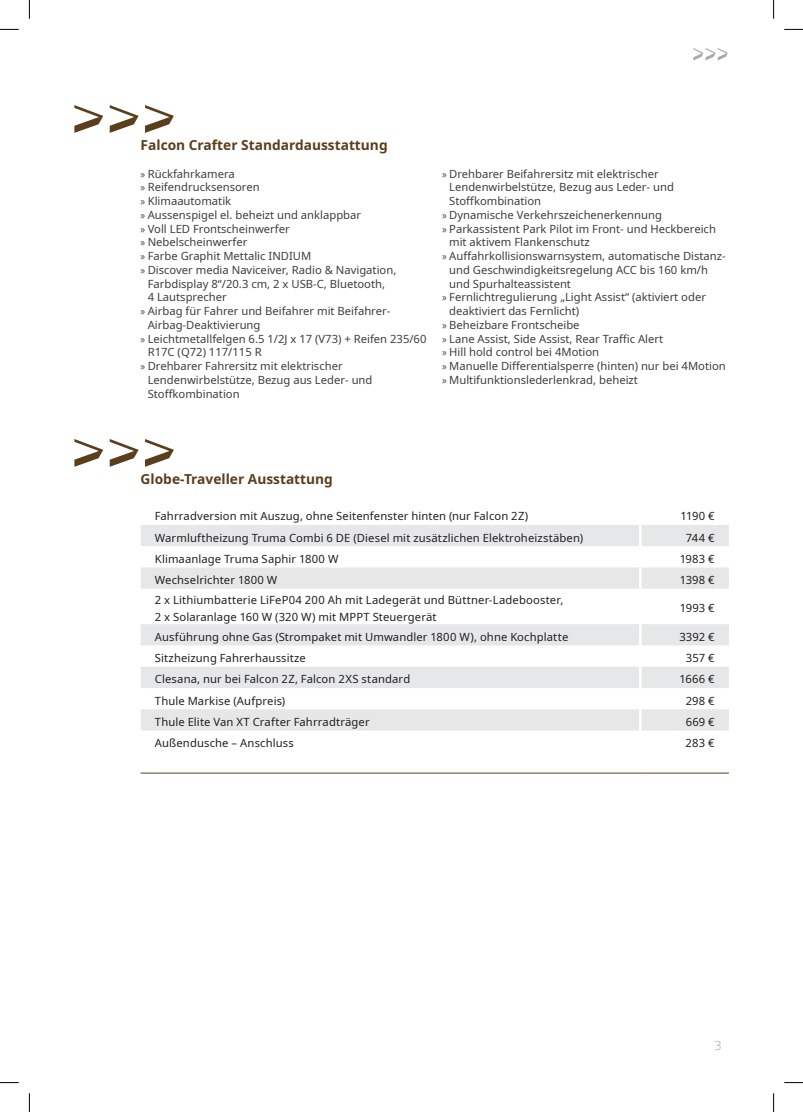
<style>
.page{position:relative;width:803px;height:1112px;background:#fff}
.page>*{position:absolute;margin:0;border:0;box-sizing:border-box;transform-origin:0 0}
.t1{font:700 13.75px "Noto Sans";color:#5b3f1d}
.t2{font:300 12.5px "Noto Sans";color:#a8a9ad}
.t3{font:11.25px "Noto Sans";color:#3e3e3f}
.t4{font:11.25px/16.2px "Noto Sans";letter-spacing:.01em;color:#231f20}
.s1{font-family:"Myriad Pro"}
</style>
<div class="page">
<svg style="left:693px;top:48px;width:35px;height:12px"></svg>
<svg style="left:74px;top:105px;width:29px;height:28px"></svg>
<svg style="left:145px;top:105px;width:29px;height:28px"></svg>
<svg style="left:110px;top:105px;width:29px;height:28px"></svg>
<svg style="left:74px;top:439px;width:29px;height:27px"></svg>
<svg style="left:145px;top:439px;width:29px;height:27px"></svg>
<svg style="left:110px;top:439px;width:29px;height:27px"></svg>
<svg style="left:141px;top:525px;width:588px;height:205px;fill:#eaebec"></svg>
<hr style="left:639px;top:525px;width:2px;height:21px;background:#fff">
<hr style="left:639px;top:546px;width:2px;height:21px;background:#fff">
<hr style="left:639px;top:567px;width:2px;height:21px;background:#fff">
<hr style="left:639px;top:588px;width:2px;height:36px;background:#fff">
<hr style="left:639px;top:624px;width:2px;height:21px;background:#fff">
<hr style="left:639px;top:645px;width:2px;height:21px;background:#fff">
<hr style="left:639px;top:666px;width:2px;height:21px;background:#fff">
<hr style="left:639px;top:687px;width:2px;height:22px;background:#fff">
<hr style="left:639px;top:709px;width:2px;height:21px;background:#fff">
<hr style="left:141px;top:772px;width:499px;height:1px;background:#5b3f1d">
<hr style="left:640px;top:772px;width:89px;height:1px;background:#5b3f1d">
<svg style="left:0;top:29px;width:19px;height:1px"></svg>
<svg style="left:784px;top:29px;width:19px;height:1px"></svg>
<svg style="left:0;top:1082px;width:19px;height:1px"></svg>
<svg style="left:784px;top:1082px;width:19px;height:1px"></svg>
<svg style="left:29px;top:0;width:1px;height:19px"></svg>
<svg style="left:29px;top:1093px;width:1px;height:18px"></svg>
<svg style="left:773px;top:0;width:1px;height:19px"></svg>
<svg style="left:773px;top:1093px;width:1px;height:18px"></svg>
<p class="t1" style="left:141px;top:135px;width:249px">Falcon Crafter Standardausstattung</p>
<p class="t3" style="left:141px;top:165px;width:96px"><span class="s1">»</span> Rückfahrkamera</p>
<p class="t3" style="left:141px;top:179px;width:121px"><span class="s1">»</span> Reifendrucksensoren</p>
<p class="t3" style="left:141px;top:193px;width:92px"><span class="s1">»</span> Klimaautomatik</p>
<p class="t3" style="left:141px;top:207px;width:222px"><span class="s1">»</span> Aussenspigel el. beheizt und anklappbar</p>
<p class="t3" style="left:141px;top:220px;width:151px"><span class="s1">»</span> Voll LED Frontscheinwerfer</p>
<p class="t3" style="left:141px;top:234px;width:108px"><span class="s1">»</span> Nebelscheinwerfer</p>
<p class="t3" style="left:141px;top:248px;width:172px"><span class="s1">»</span> Farbe Graphit Mettalic INDIUM</p>
<p class="t3" style="left:141px;top:262px;width:257px"><span class="s1">»</span> Discover media Naviceiver, Radio &amp; Navigation,</p>
<p class="t3" style="left:148px;top:275px;width:239px">Farbdisplay 8“/20.3 cm, 2 x USB-C, Bluetooth,</p>
<p class="t3" style="left:148px;top:289px;width:80px">4 Lautsprecher</p>
<p class="t3" style="left:141px;top:303px;width:251px"><span class="s1">»</span> Airbag für Fahrer und Beifahrer mit Beifahrer-</p>
<p class="t3" style="left:148px;top:317px;width:114px">Airbag-Deaktivierung</p>
<p class="t3" style="left:141px;top:330px;width:287px"><span class="s1">»</span> Leichtmetallfelgen 6.5 1/2J x 17 (V73) + Reifen 235/60</p>
<p class="t3" style="left:148px;top:344px;width:115px">R17C (Q72) 117/115 R</p>
<p class="t3" style="left:141px;top:358px;width:204px"><span class="s1">»</span> Drehbarer Fahrersitz mit elektrischer</p>
<p class="t3" style="left:148px;top:372px;width:226px">Lendenwirbelstütze, Bezug aus Leder- und</p>
<p class="t3" style="left:148px;top:385px;width:93px">Stoffkombination</p>
<p class="t3" style="left:442px;top:165px;width:218px"><span class="s1">»</span> Drehbarer Beifahrersitz mit elektrischer</p>
<p class="t3" style="left:449px;top:179px;width:226px">Lendenwirbelstütze, Bezug aus Leder- und</p>
<p class="t3" style="left:449px;top:193px;width:93px">Stoffkombination</p>
<p class="t3" style="left:442px;top:207px;width:221px"><span class="s1">»</span> Dynamische Verkehrszeichenerkennung</p>
<p class="t3" style="left:442px;top:220px;width:275px"><span class="s1">»</span> Parkassistent Park Pilot im Front- und Heckbereich</p>
<p class="t3" style="left:449px;top:234px;width:142px">mit aktivem Flankenschutz</p>
<p class="t3" style="left:442px;top:248px;width:285px"><span class="s1">»</span> Auffahrkollisionswarnsystem, automatische Distanz-</p>
<p class="t3" style="left:449px;top:262px;width:260px">und Geschwindigkeitsregelung ACC bis 160 km/h</p>
<p class="t3" style="left:449px;top:275px;width:123px">und Spurhalteassistent</p>
<p class="t3" style="left:442px;top:289px;width:265px"><span class="s1">»</span> Fernlichtregulierung „Light Assist“ (aktiviert oder</p>
<p class="t3" style="left:449px;top:303px;width:132px">deaktiviert das Fernlicht)</p>
<p class="t3" style="left:442px;top:317px;width:139px"><span class="s1">»</span> Beheizbare Frontscheibe</p>
<p class="t3" style="left:442px;top:330px;width:223px"><span class="s1">»</span> Lane Assist, Side Assist, Rear Traffic Alert</p>
<p class="t3" style="left:442px;top:344px;width:159px"><span class="s1">»</span> Hill hold control bei 4Motion</p>
<p class="t3" style="left:442px;top:358px;width:285px"><span class="s1">»</span> Manuelle Differentialsperre (hinten) nur bei 4Motion</p>
<p class="t3" style="left:442px;top:372px;width:197px"><span class="s1">»</span> Multifunktionslederlenkrad, beheizt</p>
<p class="t1" style="left:141px;top:469px;width:194px">Globe-Traveller Ausstattung</p>
<p class="t4" style="left:155px;top:508px;width:375px">Fahrradversion mit Auszug, ohne Seitenfenster hinten (nur Falcon 2Z)</p>
<p class="t4" style="left:681px;top:508px;width:36px">1190 €</p>
<p class="t4" style="left:155px;top:529px;width:430px">Warmluftheizung Truma Combi 6 DE (Diesel mit zusätzlichen Elektroheizstäben)</p>
<p class="t4" style="left:686px;top:529px;width:30px">744 €</p>
<p class="t4" style="left:155px;top:551px;width:185px">Klimaanlage Truma Saphir 1800 W</p>
<p class="t4" style="left:680px;top:551px;width:37px">1983 €</p>
<p class="t4" style="left:155px;top:572px;width:124px">Wechselrichter 1800 W</p>
<p class="t4" style="left:680px;top:572px;width:36px">1398 €</p>
<p class="t4" style="left:155px;top:592px;width:410px">2 x Lithiumbatterie LiFeP04 200 Ah mit Ladegerät und Büttner-Ladebooster,<br>2 x Solaranlage 160 W (320 W) mit MPPT Steuergerät</p>
<p class="t4" style="left:680px;top:600px;width:36px">1993 €</p>
<p class="t4" style="left:155px;top:628px;width:415px">Ausführung ohne Gas (Strompaket mit Umwandler 1800 W), ohne Kochplatte</p>
<p class="t4" style="left:679px;top:628px;width:37px">3392 €</p>
<p class="t4" style="left:155px;top:650px;width:153px">Sitzheizung Fahrerhaussitze</p>
<p class="t4" style="left:686px;top:650px;width:30px">357 €</p>
<p class="t4" style="left:155px;top:671px;width:257px">Clesana, nur bei Falcon 2Z, Falcon 2XS standard</p>
<p class="t4" style="left:679px;top:671px;width:37px">1666 €</p>
<p class="t4" style="left:155px;top:692px;width:132px">Thule Markise (Aufpreis)</p>
<p class="t4" style="left:686px;top:692px;width:31px">298 €</p>
<p class="t4" style="left:155px;top:713px;width:216px">Thule Elite Van XT Crafter Fahrradträger</p>
<p class="t4" style="left:686px;top:713px;width:30px">669 €</p>
<p class="t4" style="left:155px;top:735px;width:141px">Außendusche – Anschluss</p>
<p class="t4" style="left:685px;top:735px;width:31px">283 €</p>
<p class="t2" style="left:714px;top:1036px;width:9px">3</p>
</div>
